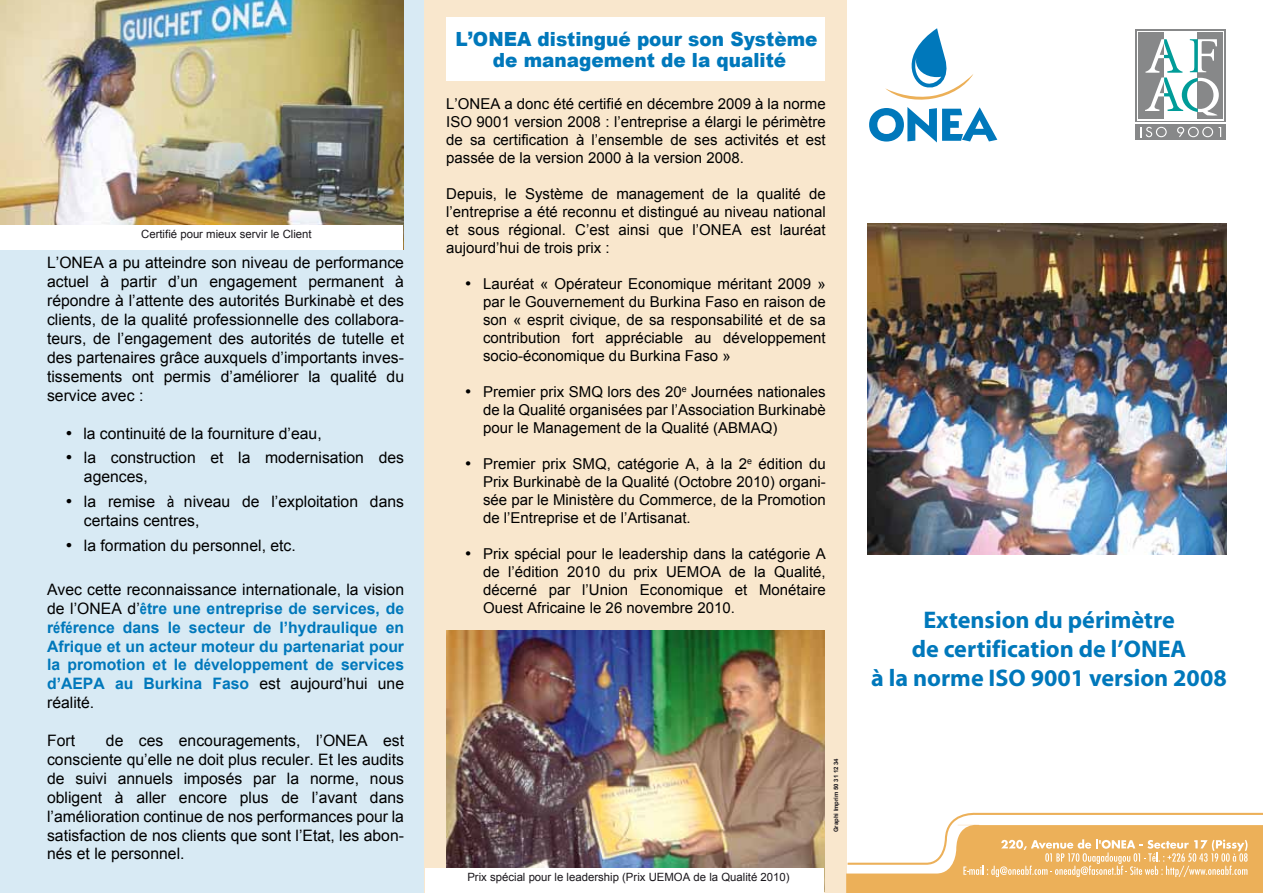
<style>
.page{position:relative;width:1263px;height:893px;background:#fff}
.page>*{position:absolute;margin:0;border:0;box-sizing:border-box;transform-origin:0 0}
.t1{font:700 24.15px/29px "Myriad";color:#0078bb;text-align:center}
.t2{font:900 19.5px/20.4px "Arial";color:#0078bb;text-align:center;scale:.95 1}
.t3{font:15.75px/18.9px "Arial";color:#000;text-align:justify}
.t4{font:700 15.75px/18.9px "Arial";color:#0078bb;text-align:justify}
.t5{font:15px/18px "Arial";color:#000;text-align:justify}
.t6{font:11.4px "Arial";color:#1a171c}
.t7{font:700 6px "Arial";color:#1a171c}
.s1{font-family:"Arial Narrow"}
.s2{font-weight:400;color:#000}
</style>
<div class="page">
<div style="left:0;top:0;width:848px;height:893px;background:#d8eaf4"></div>
<div style="left:424px;top:0;width:424px;height:893px;background:#f9e7cd"></div>
<div style="left:847px;top:0;width:416px;height:893px;background:#fff"></div>
<svg style="left:869px;top:28px;width:128px;height:114px"></svg>
<div style="left:447px;top:17px;width:378px;height:63px;background:#fff"></div>
<img style="left:0;top:0;width:404px;height:249px">
<div style="left:0;top:226px;width:403px;height:24px;background:#fff"></div>
<img style="left:447px;top:630px;width:377px;height:261px">
<div style="left:425px;top:868px;width:398px;height:24px;background:#fff"></div>
<div style="left:1136px;top:30px;width:90px;height:92px;background:#878889"></div>
<svg style="left:1137px;top:31px;width:87px;height:90px"></svg>
<div style="left:1139px;top:32px;width:25px;height:87px;background:#878889"></div>
<div style="left:1198px;top:32px;width:25px;height:87px;background:#878889"></div>
<svg style="left:1145px;top:39px;width:74px;height:77px"></svg>
<div style="left:1136px;top:124px;width:90px;height:16px;background:#878889"></div>
<svg style="left:1140px;top:127px;width:27px;height:10px"></svg>
<svg style="left:1177px;top:127px;width:44px;height:10px"></svg>
<img style="left:867px;top:223px;width:359px;height:332px">
<svg style="left:846px;top:812px;width:417px;height:81px"></svg>
<p class="t6" style="left:141px;top:226px;width:172px">Certifié pour mieux servir le Client</p>
<p class="t3" style="left:47px;top:254px;width:358px">L’ONEA a pu atteindre son niveau de performance actuel à partir d’un engagement permanent à répondre à l’attente des autorités Burkinabè et des clients, de la qualité professionnelle des collabora&shy;teurs, de l’engagement des autorités de tutelle et des partenaires grâce auxquels d’importants inves&shy;tissements ont permis d’améliorer la qualité du service avec :</p>
<p class="t3" style="left:66px;top:424px;width:258px">• la continuit<span class="s1">é</span> de la fourniture d’eau,</p>
<p class="t3" style="left:84px;top:449px;width:322px;text-indent:-18px">• la construction et la modernisation des agences,</p>
<p class="t3" style="left:84px;top:492px;width:322px;text-indent:-18px">• la remise <span class="s1">à</span> niveau de l’exploitation dans certains centres,</p>
<p class="t3" style="left:66px;top:536px;width:232px">• la formation du personnel, etc.</p>
<p class="t4" style="left:47px;top:580px;width:358px"><span class="s2">Avec cette reconnaissance internationale, la vision de l’ONEA d’</span><span class="s1">ê</span>tre une entreprise de services, de r<span class="s1">é</span>f<span class="s1">é</span>rence dans le secteur de l’hydraulique en Afrique et un acteur moteur du partenariat pour la promotion et le d<span class="s1">é</span>veloppement de services d’AEPA au Burkina Faso <span class="s2">est aujourd’hui une réalité.</span></p>
<p class="t3" style="left:47px;top:731px;width:30px">Fort</p>
<p class="t3" style="left:47px;top:731px;width:358px;text-indent:59px">de ces encouragements, l’ONEA est consciente qu’elle ne doit plus reculer. Et les audits de suivi annuels imposés par la norme, nous obligent à aller encore plus de l’avant dans l’amélioration continue de nos performances pour la satisfaction de nos clients que sont l’Etat, les abon&shy;nés et le personnel.</p>
<h2 class="t2" style="left:455px;top:29px;width:382px">L’ONEA distingué pour son Système de management de la qualité</h2>
<p class="t5" style="left:446px;top:95px;width:381px">L’ONEA a donc été certifié en décembre 2009 à la norme ISO 9001 version 2008 : l’entreprise a élargi le périmètre de sa certification à l’ensemble de ses activités et est passée de la version 2000 à la version 2008.</p>
<p class="t5" style="left:446px;top:185px;width:381px">Depuis, le Système de management de la qualité de l’entreprise a été reconnu et distingué au niveau national et sous régional. C’est ainsi que l’ONEA est lauréat aujourd’hui de trois prix :</p>
<p class="t5" style="left:483px;top:275px;width:344px;text-indent:-18px">• Lauréat « Opérateur Economique méritant 2009 » par le Gouvernement du Burkina Faso en raison de son « esprit civique, de sa responsabilité et de sa contribution fort appréciable au développement socio-économique du Burkina Faso »</p>
<p class="t5" style="left:483px;top:383px;width:344px;text-indent:-18px">• Premier prix SMQ lors des 20<sup>e</sup> Journées nationales de la Qualité organisées par l’Association Burkinabè pour le Management de la Qualité (ABMAQ)</p>
<p class="t5" style="left:483px;top:455px;width:344px;text-indent:-18px">• Premier prix SMQ, catégorie A, à la 2<sup>e</sup> édition du Prix Burkinabè de la Qualité (Octobre 2010) organi&shy;sée par le Ministère du Commerce, de la Promotion de l’Entreprise et de l’Artisanat.</p>
<p class="t5" style="left:483px;top:545px;width:344px;text-indent:-18px">• Prix spécial pour le leadership dans la catégorie A de l’édition 2010 du prix UEMOA de la Qualité, décerné par l’Union Economique et Monétaire Ouest Africaine le 26 novembre 2010.</p>
<p class="t6" style="left:467px;top:870px;width:324px">Prix spécial pour le leadership (Prix UEMOA de la Qualité 2010)</p>
<p class="t7" style="left:832px;top:832px;width:76px;rotate:-90deg">Graphi Imprim 50 31 12 34</p>
<h1 class="t1" style="left:871px;top:606px;width:357px">Extension du périmètre<br>de certification de l’ONEA<br>à la norme ISO 9001 version 2008</h1>
</div>
